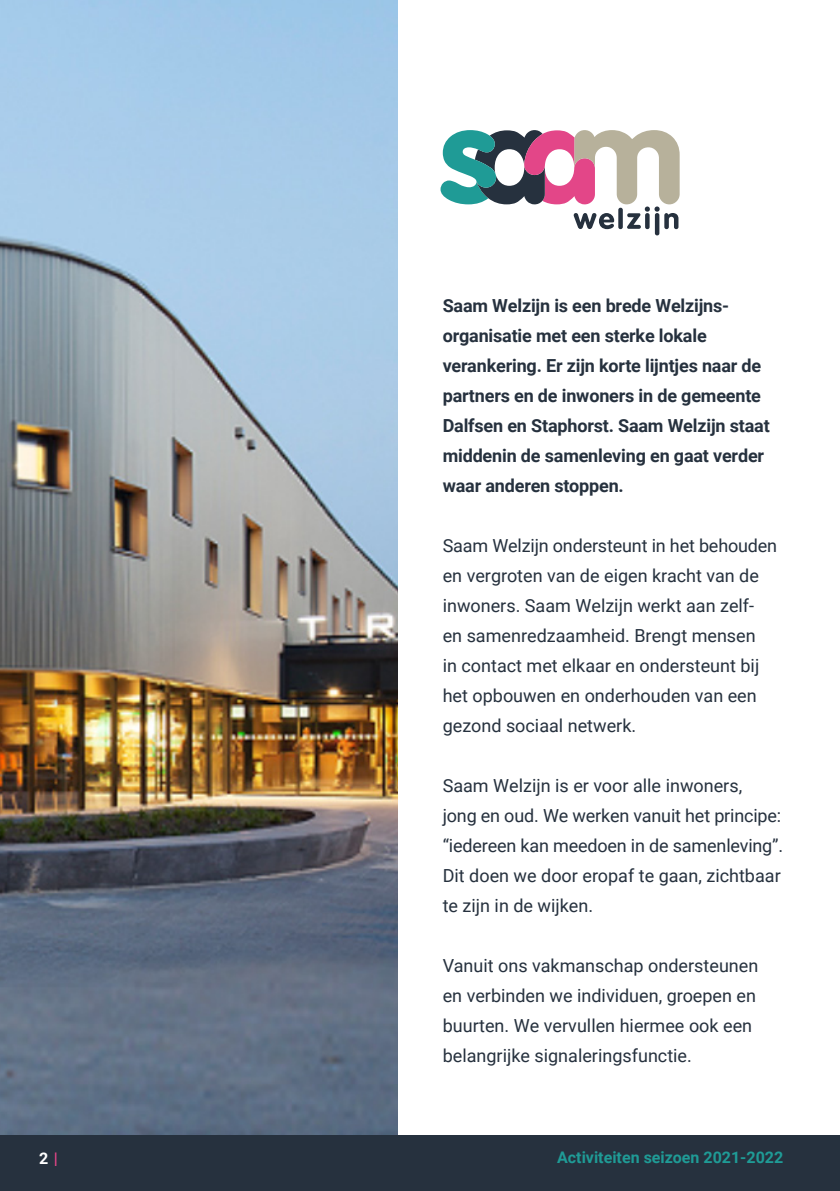
<style>
.page{position:relative;width:840px;height:1191px;background:#fff}
.page>*{position:absolute;margin:0;border:0;box-sizing:border-box;transform-origin:0 0}
.Intro{font:18px/30px "Roboto";color:#26313e}
.Intro-2{font:700 18px/30px "Roboto";letter-spacing:-.01em;color:#26313e}
.t1{font:700 16px "Roboto";color:#1f9b96}
.t2{font:700 16px "Roboto";color:#fff}
.s1{color:#e34688}
</style>
<div class="page">
<svg style="left:440px;top:130px;width:239px;height:105px"></svg>
<img style="left:0;top:0;width:397px;height:1134px">
<div style="left:0;top:1135px;width:839px;height:56px;background:#26313e"></div>
<p class="Intro-2" style="left:442px;top:290px;width:328px">Saam Welzijn is een brede Welzijns&shy;organisatie met een sterke lokale verankering. Er zijn korte lijntjes naar de partners en de inwoners in de gemeente Dalfsen en Staphorst. Saam Welzijn staat middenin de samenleving en gaat verder waar anderen stoppen.</p>
<p class="Intro" style="left:442px;top:530px;width:336px">Saam Welzijn ondersteunt in het behouden en vergroten van de eigen kracht van de inwoners. Saam Welzijn werkt aan zelf&shy;en samenredzaamheid. Brengt mensen<br>in contact met elkaar en ondersteunt bij het opbouwen en onderhouden van een gezond sociaal netwerk.</p>
<p class="Intro" style="left:442px;top:770px;width:342px">Saam Welzijn is er voor alle inwoners,<br>jong en oud. We werken vanuit het principe: “iedereen kan meedoen in de samenleving”.<br>Dit doen we door eropaf te gaan, zichtbaar te zijn in de wijken.</p>
<p class="Intro" style="left:442px;top:950px;width:317px">Vanuit ons vakmanschap ondersteunen en verbinden we individuen, groepen en buurten. We vervullen hiermee ook een belangrijke signaleringsfunctie.</p>
<p class="t2" style="left:39px;top:1147px;width:20px">2 <span class="s1">|</span></p>
<p class="t1" style="left:557px;top:1146px;width:227px">Activiteiten seizoen 2021-2022</p>
</div>
